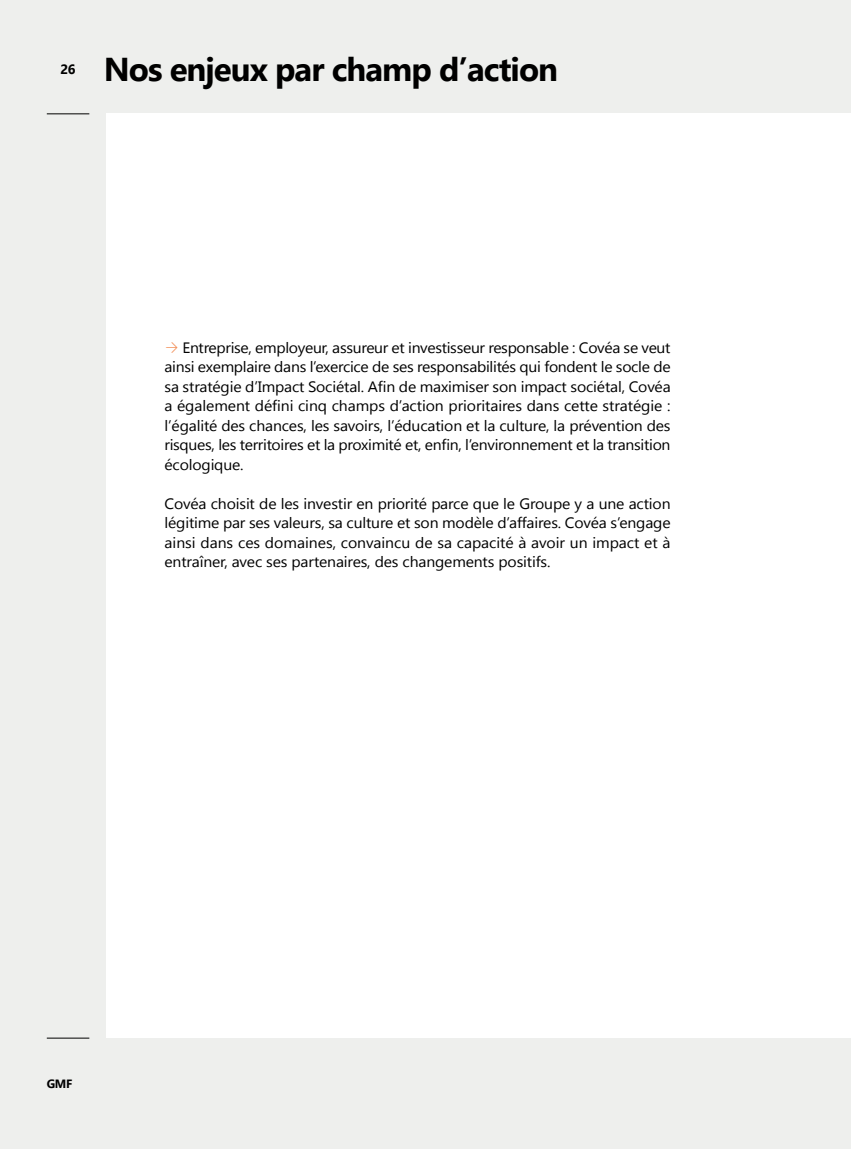
<style>
.page{position:relative;width:851px;height:1149px;background:#fff}
.page>*{position:absolute;margin:0;border:0;box-sizing:border-box;transform-origin:0 0}
.t1{font:700 33px "Segoe UI";letter-spacing:-.03em;color:#000}
.t2{font:15px/19.5px "Segoe UI";letter-spacing:-.01em;color:#000;text-align:justify;scale:1.05 1}
.t3{font:700 13.5px "Segoe UI";color:#000}
.t4{font:700 12px "Segoe UI";color:#000}
.s1{font-family:"Flesh Plain";color:#f28b52}
</style>
<div class="page">
<div style="left:0;top:0;width:850px;height:1148px;background:#eeefed"></div>
<div style="left:106px;top:114px;width:744px;height:923px;background:#fff"></div>
<hr style="left:47px;top:1037px;width:42px;height:1px;background:#000">
<hr style="left:47px;top:113px;width:42px;height:1px;background:#000">
<p class="t3" style="left:60px;top:59px;width:17px">26</p>
<h1 class="t1" style="left:104px;top:44px;width:456px">Nos enjeux par champ d’action</h1>
<p class="t2" style="left:164px;top:337px;width:483px"><span class="s1">a</span> Entreprise, employeur, assureur et investisseur responsable : Covéa se veut ainsi exemplaire dans l’exercice de ses responsabilités qui fondent le socle de sa stratégie d’Impact Sociétal. Afin de maximiser son impact sociétal, Covéa a également défini cinq champs d’action prioritaires dans cette stratégie : l’égalité des chances, les savoirs, l’éducation et la culture, la prévention des risques, les territoires et la proximité et, enfin, l’environnement et la transition écologique.</p>
<p class="t2" style="left:164px;top:493px;width:483px">Covéa choisit de les investir en priorité parce que le Groupe y a une action légitime par ses valeurs, sa culture et son modèle d’affaires. Covéa s’engage ainsi dans ces domaines, convaincu de sa capacité à avoir un impact et à entraîner, avec ses partenaires, des changements positifs.</p>
<p class="t4" style="left:47px;top:1073px;width:27px">GMF</p>
</div>
